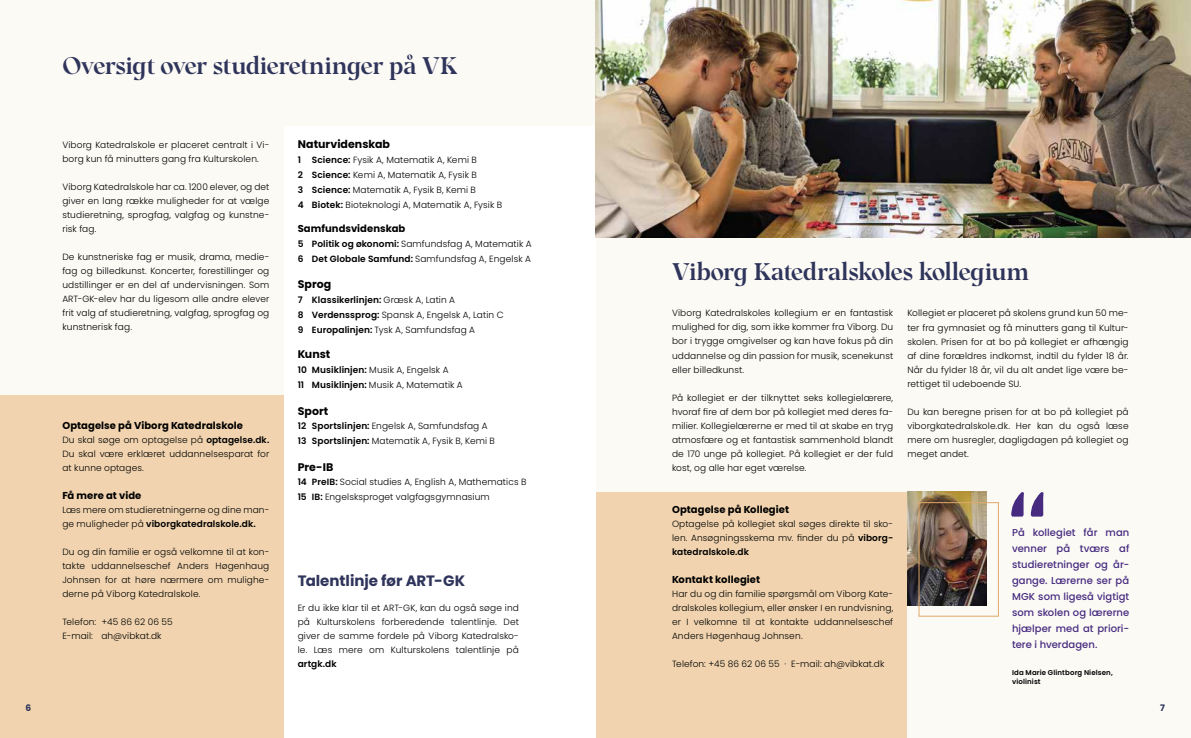
<style>
.page{position:relative;width:1191px;height:738px;background:#fff}
.page>*{position:absolute;margin:0;border:0;box-sizing:border-box;transform-origin:0 0}
.t1{font:700 24px "Noctis";letter-spacing:-.02em;color:#2f345b}
.t2{font:700 15px "Poppins";letter-spacing:-.005em;color:#2f345b}
.t3{font:700 11px "Poppins";color:#000}
.t4{font:500 10px/16px "Poppins";letter-spacing:.005em;color:#462b80;text-align:justify}
.t5{font:700 10px "Poppins";letter-spacing:.005em;color:#000}
.t6{font:300 9px/14px "Poppins";letter-spacing:.015em;color:#000;text-align:justify}
.t7{font:600 9px "Poppins";letter-spacing:.01em;color:#000}
.t8{font:700 9px "Poppins";color:#2f345b}
.t9{font:600 7px/9px "Poppins";letter-spacing:.015em;color:#000}
.s1{font-weight:600}
</style>
<div class="page">
<div style="left:0;top:0;width:1191px;height:737px;background:#fcfaf5"></div>
<div style="left:595px;top:491px;width:312px;height:246px;background:#f1d4af"></div>
<div style="left:0;top:395px;width:292px;height:342px;background:#f1d4af"></div>
<div style="left:283px;top:126px;width:312px;height:611px;background:#fff"></div>
<img style="left:595px;top:0;width:596px;height:237px">
<img style="left:907px;top:491px;width:79px;height:114px">
<div style="left:918px;top:502px;width:80px;height:114px;border:1px solid #e0a869"></div>
<svg style="left:1011px;top:492px;width:32px;height:24px"></svg>
<h1 class="t1" style="left:62px;top:51px;width:396px">Oversigt over studieretninger på VK</h1>
<p class="t6" style="left:62px;top:138px;width:208px">Viborg Katedralskole er placeret centralt i Vi&shy;borg kun få minutters gang fra Kulturskolen.</p>
<p class="t6" style="left:62px;top:180px;width:208px">Viborg Katedralskole har ca. 1200 elever, og det giver en lang række muligheder for at vælge studieretning, sprogfag, valgfag og kunstne&shy;risk fag.</p>
<p class="t6" style="left:62px;top:250px;width:208px">De kunstneriske fag er musik, drama, medie&shy;fag og billedkunst. Koncerter, forestillinger og udstillinger er en del af undervisningen. Som ART-GK-elev har du ligesom alle andre elever frit valg af studieretning, valgfag, sprogfag og kunstnerisk fag.</p>
<p class="t5" style="left:62px;top:419px;width:182px">Optagelse på Viborg Katedralskole</p>
<p class="t6" style="left:62px;top:432px;width:208px">Du skal søge om optagelse på <span class="s1">optagelse.dk.<br></span>Du skal være erklæret uddannelsesparat for at kunne optages.</p>
<p class="t5" style="left:62px;top:489px;width:81px">Få mere at vide</p>
<p class="t6" style="left:62px;top:502px;width:208px">Læs mere om studieretningerne og dine man&shy;ge muligheder på <span class="s1">viborgkatedralskole.dk.</span></p>
<p class="t6" style="left:62px;top:544px;width:208px">Du og din familie er også velkomne til at kon&shy;takte uddannelseschef Anders Høgenhaug Johnsen for at høre nærmere om mulighe&shy;derne på Viborg Katedralskole.</p>
<p class="t6" style="left:62px;top:614px;width:112px">Telefon: +45 86 62 06 55<br>E-mail: ah@vibkat.dk</p>
<p class="t3" style="left:298px;top:138px;width:94px">Naturvidenskab</p>
<p class="t6" style="left:298px;top:152px;width:206px;line-height:14.8px;text-align:left"><span class="s1">1 Science:</span> Fysik A, Matematik A, Kemi B<br><span class="s1">2 Science:</span> Kemi A, Matematik A, Fysik B<br><span class="s1">3 Science:</span> Matematik A, Fysik B, Kemi B<br><span class="s1">4 Biotek:</span> Bioteknologi A, Matematik A, Fysik B</p>
<p class="t5" style="left:298px;top:223px;width:109px">Samfundsvidenskab</p>
<p class="t6" style="left:298px;top:236px;width:235px;line-height:14.8px"><span class="s1">5 Politik og økonomi:</span> Samfundsfag A, Matematik A<br><span class="s1">6 Det Globale Samfund:</span> Samfundsfag A, Engelsk A</p>
<p class="t3" style="left:298px;top:278px;width:35px">Sprog</p>
<p class="t6" style="left:298px;top:292px;width:207px;line-height:14.8px;text-align:left"><span class="s1">7 Klassikerlinjen:</span> Græsk A, Latin A<br><span class="s1">8 Verdenssprog:</span> Spansk A, Engelsk A, Latin C<br><span class="s1">9 Europalinjen:</span> Tysk A, Samfundsfag A</p>
<p class="t3" style="left:298px;top:348px;width:34px">Kunst</p>
<p class="t6" style="left:298px;top:362px;width:167px;line-height:14.8px"><span class="s1">10 Musiklinjen:</span> Musik A, Engelsk A<br><span class="s1">11 Musiklinjen:</span> Musik A, Matematik A</p>
<p class="t3" style="left:298px;top:404px;width:32px">Sport</p>
<p class="t6" style="left:298px;top:418px;width:199px;line-height:14.8px"><span class="s1">12 Sportslinjen:</span> Engelsk A, Samfundsfag A<br><span class="s1">13 Sportslinjen:</span> Matematik A, Fysik B, Kemi B</p>
<p class="t3" style="left:298px;top:460px;width:37px">Pre-IB</p>
<p class="t6" style="left:298px;top:474px;width:230px;line-height:14.8px"><span class="s1">14 PreIB:</span> Social studies A, English A, Mathematics B<br><span class="s1">15 IB:</span> Engelsksproget valgfagsgymnasium</p>
<h2 class="t2" style="left:298px;top:572px;width:169px">Talentlinje før ART-GK</h2>
<p class="t6" style="left:298px;top:600px;width:223px">Er du ikke klar til et ART-GK, kan du også søge ind på Kulturskolens forberedende talentlinje. Det giver de samme fordele på Viborg Katedralsko&shy;le. Læs mere om Kulturskolens talentlinje på</p>
<p class="t7" style="left:298px;top:658px;width:40px">artgk.dk</p>
<h1 class="t1" style="left:672px;top:256px;width:358px">Viborg Katedralskoles kollegium</h1>
<p class="t6" style="left:672px;top:306px;width:223px">Viborg Katedralskoles kollegium er en fantastisk mulighed for dig, som ikke kommer fra Viborg. Du bor i trygge omgivelser og kan have fokus på din uddannelse og din passion for musik, scenekunst eller billedkunst.</p>
<p class="t6" style="left:672px;top:390px;width:223px">På kollegiet er der tilknyttet seks kollegielærere, hvoraf fire af dem bor på kollegiet med deres fa&shy;milier. Kollegielærerne er med til at skabe en tryg atmosfære og et fantastisk sammenhold blandt de 170 unge på kollegiet. På kollegiet er der fuld kost, og alle har eget værelse.</p>
<p class="t5" style="left:672px;top:503px;width:118px">Optagelse på Kollegiet</p>
<p class="t6" style="left:672px;top:516px;width:223px">Optagelse på kollegiet skal søges direkte til sko&shy;len. Ansøgningsskema mv. finder du på <span class="s1">viborg&shy;katedralskole.dk</span></p>
<p class="t5" style="left:672px;top:573px;width:90px">Kontakt kollegiet</p>
<p class="t6" style="left:672px;top:586px;width:223px">Har du og din familie spørgsmål om Viborg Kate&shy;dralskoles kollegium, eller ønsker I en rundvisning, er I velkomne til at kontakte uddannelseschef Anders Høgenhaug Johnsen.</p>
<p class="t6" style="left:672px;top:656px;width:214px">Telefon: +45 86 62 06 55 · E-mail: ah@vibkat.dk</p>
<p class="t6" style="left:907px;top:306px;width:223px">Kollegiet er placeret på skolens grund kun 50 me&shy;ter fra gymnasiet og få minutters gang til Kultur&shy;skolen. Prisen for at bo på kollegiet er afhængig af dine forældres indkomst, indtil du fylder 18 år.<br>Når du fylder 18 år, vil du alt andet lige være be&shy;rettiget til udeboende SU.</p>
<p class="t6" style="left:907px;top:404px;width:223px">Du kan beregne prisen for at bo på kollegiet på viborgkatedralskole.dk. Her kan du også læse mere om husregler, dagligdagen på kollegiet og meget andet.</p>
<p class="t4" style="left:1012px;top:524px;width:119px">På kollegiet får man venner på tværs af studieretninger og år&shy;gange. Lærerne ser på MGK som ligeså vigtigt som skolen og lærerne hjælper med at priori&shy;tere i hverdagen.</p>
<p class="t9" style="left:1012px;top:667px;width:102px">Ida Marie Glintborg Nielsen, violinist</p>
<p class="t8" style="left:25px;top:702px;width:7px">6</p>
<p class="t8" style="left:1160px;top:702px;width:6px">7</p>
</div>
